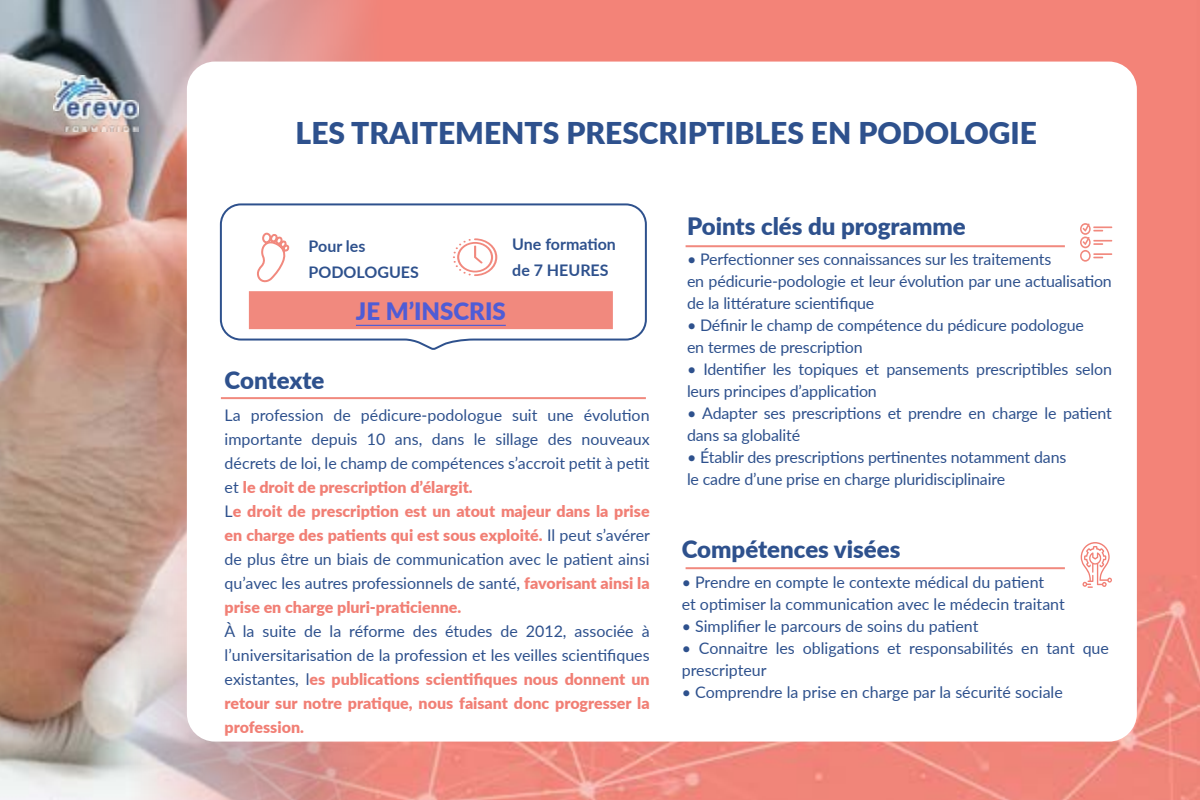
<style>
.page{position:relative;width:1200px;height:800px;background:#fff}
.page>*{position:absolute;margin:0;border:0;box-sizing:border-box;transform-origin:0 0}
.t1{font:900 30px "Lato";color:#2e518d}
.t2{font:900 24px "Lato";color:#2e518d}
.t3{font:900 24px "Lato";color:#4f5cd6}
.t4{font:16px/24px "Lato";letter-spacing:-.01em;color:#2e518d}
.t5{font:700 16px/26px "Lato";color:#2e518d}
.s1{font-weight:900;color:#f17f75}
</style>
<div class="page">
<img style="left:384px;top:0;width:816px;height:800px">
<img style="left:0;top:0;width:384px;height:800px">
<div style="left:187px;top:62px;width:950px;height:680px;background:#fff;border-radius:28px"></div>
<svg style="left:219px;top:203px;width:428px;height:147px"></svg>
<svg style="left:453px;top:238px;width:44px;height:38px"></svg>
<div style="left:250px;top:292px;width:362px;height:36px;background:#f1897e"></div>
<hr style="left:356px;top:325px;width:150px;height:1px;background:#4f5cd6">
<div style="left:249px;top:291px;width:364px;height:38px;border:2px solid #f1897e"></div>
<img style="left:54px;top:76px;width:84px;height:55px">
<svg style="left:1080px;top:223px;width:32px;height:39px"></svg>
<hr style="left:686px;top:245px;width:379px;height:2px;background:#f1897e">
<svg style="left:1081px;top:542px;width:31px;height:46px"></svg>
<hr style="left:686px;top:567px;width:379px;height:2px;background:#f1897e">
<hr style="left:221px;top:397px;width:425px;height:2px;background:#f1897e">
<svg style="left:256px;top:232px;width:34px;height:50px"></svg>
<h1 class="t1" style="left:296px;top:110px;width:743px">LES TRAITEMENTS PRESCRIPTIBLES EN PODOLOGIE</h1>
<p class="t5" style="left:309px;top:232px;width:112px">Pour les<br>PODOLOGUES</p>
<p class="t5" style="left:512px;top:231px;width:105px">Une formation de 7 HEURES</p>
<h2 class="t3" style="left:356px;top:293px;width:151px">JE M’INSCRIS</h2>
<h2 class="t2" style="left:225px;top:362px;width:101px">Contexte</h2>
<p class="t4" style="left:225px;top:402px;width:427px">La profession de pédicure-podologue suit une évolution importante depuis 10 ans, dans le sillage des nouveaux décrets de loi, le champ de compétences s’accroit petit à petit et <span class="s1">le droit de prescription d’élargit.<br></span>L<span class="s1">e droit de prescription est un atout majeur dans la prise en charge des patients qui est sous exploité.</span> Il peut s’avérer de plus être un biais de communication avec le patient ainsi qu’avec les autres professionnels de santé, <span class="s1">favorisant ainsi la prise en charge pluri-praticienne.</span></p>
<p class="t4" style="left:225px;top:618px;width:426px;text-align:justify">À la suite de la réforme des études de 2012, associée à l’universitarisation de la profession et les veilles scientifiques existantes, l<span class="s1">es publications scientifiques nous donnent un retour sur notre pratique, nous faisant donc progresser la profession.</span></p>
<h2 class="t2" style="left:687px;top:208px;width:280px">Points clés du programme</h2>
<p class="t4" style="left:687px;top:247px;width:426px;line-height:22px">• Perfectionner ses connaissances sur les traitements<br>en pédicurie-podologie et leur évolution par une actualisation de la littérature scientifique</p>
<p class="t4" style="left:687px;top:313px;width:399px;line-height:22px">• Définir le champ de compétence du pédicure podologue en termes de prescription</p>
<p class="t4" style="left:687px;top:357px;width:426px;line-height:22px">• Identifier les topiques et pansements prescriptibles selon leurs principes d’application</p>
<p class="t4" style="left:687px;top:401px;width:426px;line-height:22px">• Adapter ses prescriptions et prendre en charge le patient dans sa globalité</p>
<p class="t4" style="left:687px;top:445px;width:381px;line-height:22px">• Établir des prescriptions pertinentes notamment dans le cadre d’une prise en charge pluridisciplinaire</p>
<h2 class="t2" style="left:682px;top:531px;width:220px">Compétences visées</h2>
<p class="t4" style="left:682px;top:571px;width:385px;line-height:22px">• Prendre en compte le contexte médical du patient<br>et optimiser la communication avec le médecin traitant</p>
<p class="t4" style="left:682px;top:614px;width:298px">• Simplifier le parcours de soins du patient</p>
<p class="t4" style="left:682px;top:637px;width:429px;line-height:22px">• Connaitre les obligations et responsabilités en tant que prescripteur</p>
<p class="t4" style="left:682px;top:680px;width:383px">• Comprendre la prise en charge par la sécurité sociale</p>
</div>
